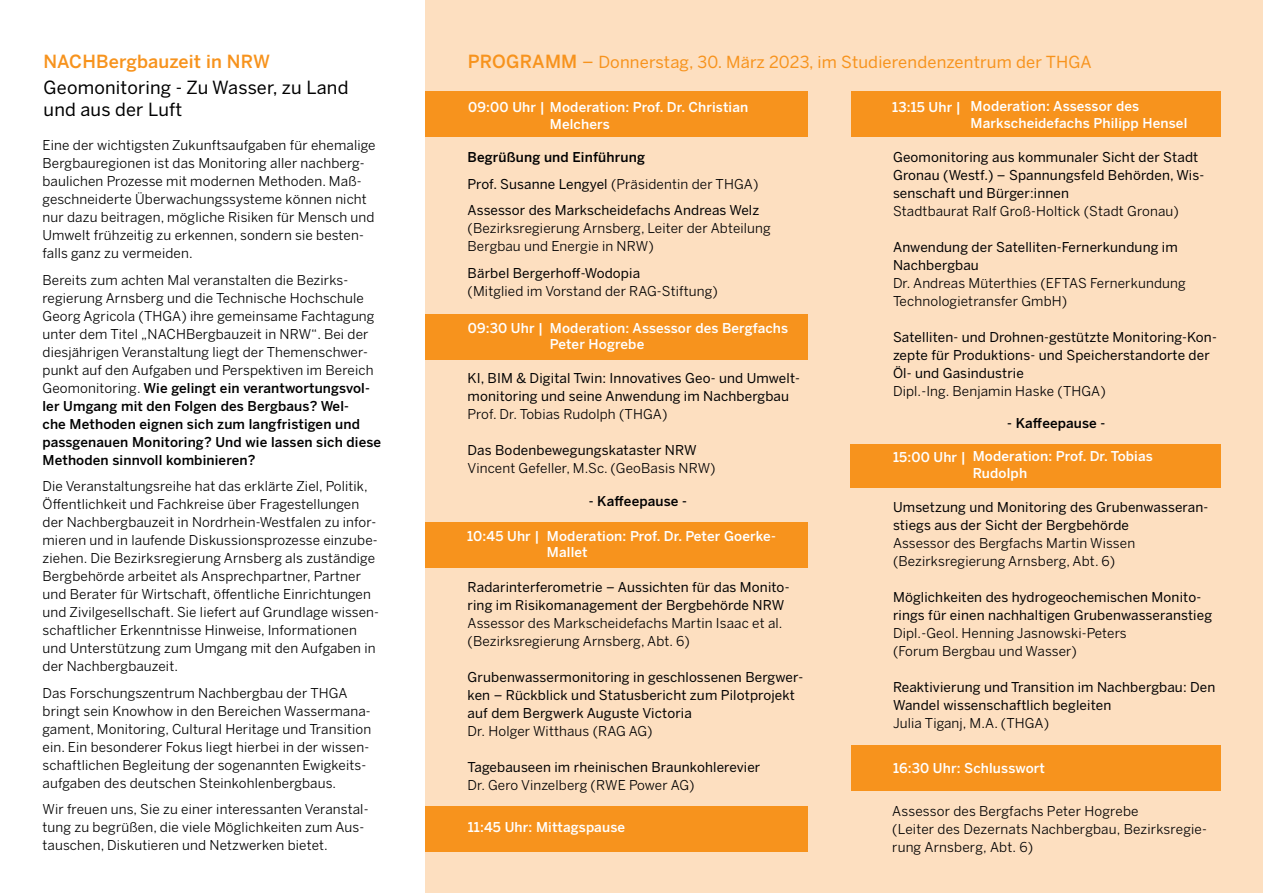
<style>
.page{position:relative;width:1263px;height:893px;background:#fff}
.page>*{position:absolute;margin:0;border:0;box-sizing:border-box;transform-origin:0 0}
.t1{font:18px/22.5px "Benton Sans";letter-spacing:.01em;color:#000001}
.t2{font:500 18px "Benton Sans";letter-spacing:.01em;color:#f7931d}
.t3{font:16.5px "Benton Sans";letter-spacing:.01em;color:#f7931d}
.t4{font:13.5px/18px "Benton Sans";letter-spacing:.01em;color:#000001}
.t5{font:13.5px/18px "Benton Sans";letter-spacing:.01em;color:#000001}
.t6{font:500 13.5px/16.5px "Benton Sans";letter-spacing:.01em;color:#fff}
.t7{font:500 13.5px "Benton Sans";letter-spacing:.01em;color:#000001}
.s1{font-weight:500}
.s2{font-weight:500;font-size:18px}
.s3{font-size:18px}
.s4{font-style:inherit}
</style>
<div class="page">
<div style="left:425px;top:0;width:838px;height:893px;background:#fddfc0"></div>
<div style="left:425px;top:314px;width:383px;height:45px;background:#f7931d"></div>
<div style="left:425px;top:92px;width:383px;height:45px;background:#f7931d"></div>
<div style="left:425px;top:522px;width:383px;height:45px;background:#f7931d"></div>
<div style="left:851px;top:91px;width:369px;height:46px;background:#f7931d"></div>
<div style="left:850px;top:444px;width:371px;height:44px;background:#f7931d"></div>
<div style="left:851px;top:746px;width:369px;height:45px;background:#f7931d"></div>
<div style="left:425px;top:806px;width:383px;height:45px;background:#f7931d"></div>
<h1 class="t2" style="left:43px;top:51px;width:228px">NACHBergbauzeit in NRW</h1>
<h1 class="t1" style="left:44px;top:76px;width:306px">Geomonitoring - Zu Wasser, zu Land und aus der Luft</h1>
<p class="t4" style="left:43px;top:136px;width:335px">Eine der wichtigsten Zukunftsaufgaben für ehemalige Bergbauregionen ist das Monitoring aller nachberg&shy;baulichen Prozesse mit modernen Methoden. Maß&shy;geschneiderte Überwachungssysteme können nicht nur dazu beitragen, mögliche Risiken für Mensch und Umwelt frühzeitig zu erkennen, sondern sie besten&shy;falls ganz zu vermeiden.</p>
<p class="t4" style="left:43px;top:271px;width:340px">Bereits zum achten Mal veranstalten die Bezirks&shy;regierung Arnsberg und die Technische Hochschule Georg Agricola (THGA) ihre gemeinsame Fachtagung unter dem Titel „NACHBergbauzeit in NRW“. Bei der diesjährigen Veranstaltung liegt der Themenschwer&shy;punkt auf den Aufgaben und Perspektiven im Bereich Geomonitoring. <span class="s1">Wie gelingt ein verantwortungsvol&shy;ler Umgang mit den Folgen des Bergbaus? Wel-<br>che Methoden eignen sich zum langfristigen und passgenauen Monitoring? Und wie lassen sich diese Methoden sinnvoll kombinieren?</span></p>
<p class="t4" style="left:43px;top:477px;width:338px">Die Veranstaltungsreihe hat das erklärte Ziel, Politik, Öffentlichkeit und Fachkreise über Fragestellungen der Nachbergbauzeit in Nordrhein-Westfalen zu infor&shy;mieren und in laufende Diskussionsprozesse einzube&shy;ziehen. Die Bezirksregierung Arnsberg als zuständige Bergbehörde arbeitet als Ansprechpartner, Partner und Berater für Wirtschaft, öffentliche Einrichtungen und Zivilgesellschaft. Sie liefert auf Grundlage wissen&shy;schaftlicher Erkenntnisse Hinweise, Informationen und Unterstützung zum Umgang mit den Aufgaben in der Nachbergbauzeit.</p>
<p class="t4" style="left:43px;top:684px;width:330px">Das Forschungszentrum Nachbergbau der THGA bringt sein Knowhow in den Bereichen Wassermana&shy;gament, Monitoring, Cultural Heritage und Transition ein. Ein besonderer Fokus liegt hierbei in der wissen&shy;schaftlichen Begleitung der sogenannten Ewigkeits&shy;aufgaben des deutschen Steinkohlenbergbaus.</p>
<p class="t4" style="left:43px;top:800px;width:327px">Wir freuen uns, Sie zu einer interessanten Veranstal&shy;tung zu begrüßen, die viele Möglichkeiten zum Aus&shy;tauschen, Diskutieren und Netzwerken bietet.</p>
<p class="t3" style="left:468px;top:53px;width:625px"><span class="s2">PROGRAMM</span> <span class="s3">–</span> Donnerstag, 30. März 2023, im Studierendenzentrum der THGA</p>
<p class="t6" style="left:468px;top:99px;width:281px">09:00 Uhr | Moderation: Prof. Dr. Christian</p>
<p class="t6" style="left:971px;top:98px;width:218px">Moderation: Assessor des<br>Markscheidefachs Philipp Hensel</p>
<p class="t6" style="left:892px;top:98px;width:70px">13:15 Uhr |</p>
<p class="t6" style="left:550px;top:115px;width:61px">Melchers</p>
<p class="t5" style="left:468px;top:144px;width:293px;line-height:26.5px"><span class="s1">Begrüßung und Einführung<br></span>Prof. Susanne Lengyel <span class="s4">(Präsidentin der THGA)<br></span>Assessor des Markscheidefachs Andreas Welz</p>
<p class="t4" style="left:468px;top:219px;width:305px">(Bezirksregierung Arnsberg, Leiter der Abteilung<br>Bergbau und Energie in NRW)</p>
<p class="t5" style="left:468px;top:264px;width:174px">Bärbel Bergerhoff-Wodopia</p>
<p class="t4" style="left:468px;top:282px;width:252px">(Mitglied im Vorstand der RAG-Stiftung)</p>
<p class="t6" style="left:468px;top:319px;width:77px">09:30 Uhr |</p>
<p class="t6" style="left:550px;top:319px;width:240px">Moderation: Assessor des Bergfachs<br>Peter Hogrebe</p>
<p class="t5" style="left:468px;top:369px;width:334px">KI, BIM &amp; Digital Twin: Innovatives Geo- und Umwelt&shy;monitoring und seine Anwendung im Nachbergbau</p>
<p class="t4" style="left:468px;top:405px;width:201px">Prof. Dr. Tobias Rudolph (THGA)</p>
<p class="t5" style="left:468px;top:441px;width:231px">Das Bodenbewegungskataster NRW</p>
<p class="t4" style="left:468px;top:459px;width:250px">Vincent Gefeller, M.Sc. (GeoBasis NRW)</p>
<p class="t6" style="left:467px;top:527px;width:74px">10:45 Uhr |</p>
<p class="t7" style="left:589px;top:493px;width:100px">- Kaffeepause -</p>
<p class="t6" style="left:547px;top:527px;width:230px">Moderation: Prof. Dr. Peter Goerke-<br>Mallet</p>
<p class="t5" style="left:468px;top:578px;width:323px">Radarinterferometrie – Aussichten für das Monito&shy;ring im Risikomanagement der Bergbehörde NRW</p>
<p class="t4" style="left:468px;top:614px;width:316px">Assessor des Markscheidefachs Martin Isaac et al. (Bezirksregierung Arnsberg, Abt. 6)</p>
<p class="t5" style="left:468px;top:668px;width:337px">Grubenwassermonitoring in geschlossenen Bergwer&shy;ken – Rückblick und Statusbericht zum Pilotprojekt auf dem Bergwerk Auguste Victoria</p>
<p class="t4" style="left:468px;top:722px;width:186px">Dr. Holger Witthaus (RAG AG)</p>
<p class="t5" style="left:468px;top:758px;width:294px">Tagebauseen im rheinischen Braunkohlerevier</p>
<p class="t4" style="left:468px;top:776px;width:228px">Dr. Gero Vinzelberg (RWE Power AG)</p>
<p class="t6" style="left:468px;top:819px;width:159px">11:45 Uhr: Mittagspause</p>
<p class="t5" style="left:893px;top:148px;width:313px">Geomonitoring aus kommunaler Sicht der Stadt<br>Gronau (Westf.) – Spannungsfeld Behörden, Wis&shy;senschaft und Bürger:innen</p>
<p class="t4" style="left:893px;top:202px;width:287px">Stadtbaurat Ralf Groß-Holtick (Stadt Gronau)</p>
<p class="t5" style="left:893px;top:238px;width:286px">Anwendung der Satelliten-Fernerkundung im<br>Nachbergbau</p>
<p class="t4" style="left:893px;top:274px;width:294px">Dr. Andreas Müterthies (EFTAS Fernerkundung<br>Technologietransfer GmbH)</p>
<p class="t5" style="left:893px;top:328px;width:325px">Satelliten- und Drohnen-gestützte Monitoring-Kon&shy;zepte für Produktions- und Speicherstandorte der<br>Öl- und Gasindustrie</p>
<p class="t4" style="left:893px;top:382px;width:214px">Dipl.-Ing. Benjamin Haske (THGA)</p>
<p class="t6" style="left:893px;top:448px;width:74px">15:00 Uhr |</p>
<p class="t7" style="left:1007px;top:415px;width:100px">- Kaffeepause -</p>
<p class="t6" style="left:973px;top:448px;width:182px">Moderation: Prof. Dr. Tobias<br>Rudolph</p>
<p class="t5" style="left:893px;top:498px;width:317px">Umsetzung und Monitoring des Grubenwasseran&shy;stiegs aus der Sicht der Bergbehörde</p>
<p class="t4" style="left:893px;top:534px;width:244px">Assessor des Bergfachs Martin Wissen (Bezirksregierung Arnsberg, Abt. 6)</p>
<p class="t5" style="left:893px;top:588px;width:321px">Möglichkeiten des hydrogeochemischen Monito&shy;rings für einen nachhaltigen Grubenwasseranstieg</p>
<p class="t4" style="left:893px;top:624px;width:235px">Dipl.-Geol. Henning Jasnowski-Peters (Forum Bergbau und Wasser)</p>
<p class="t5" style="left:893px;top:678px;width:324px">Reaktivierung und Transition im Nachbergbau: Den<br>Wandel wissenschaftlich begleiten</p>
<p class="t4" style="left:893px;top:714px;width:158px">Julia Tiganj, M.A. (THGA)</p>
<p class="t6" style="left:893px;top:759px;width:153px">16:30 Uhr: Schlusswort</p>
<p class="t4" style="left:892px;top:801px;width:316px">Assessor des Bergfachs Peter Hogrebe<br>(Leiter des Dezernats Nachbergbau, Bezirksregie&shy;rung Arnsberg, Abt. 6)</p>
</div>
